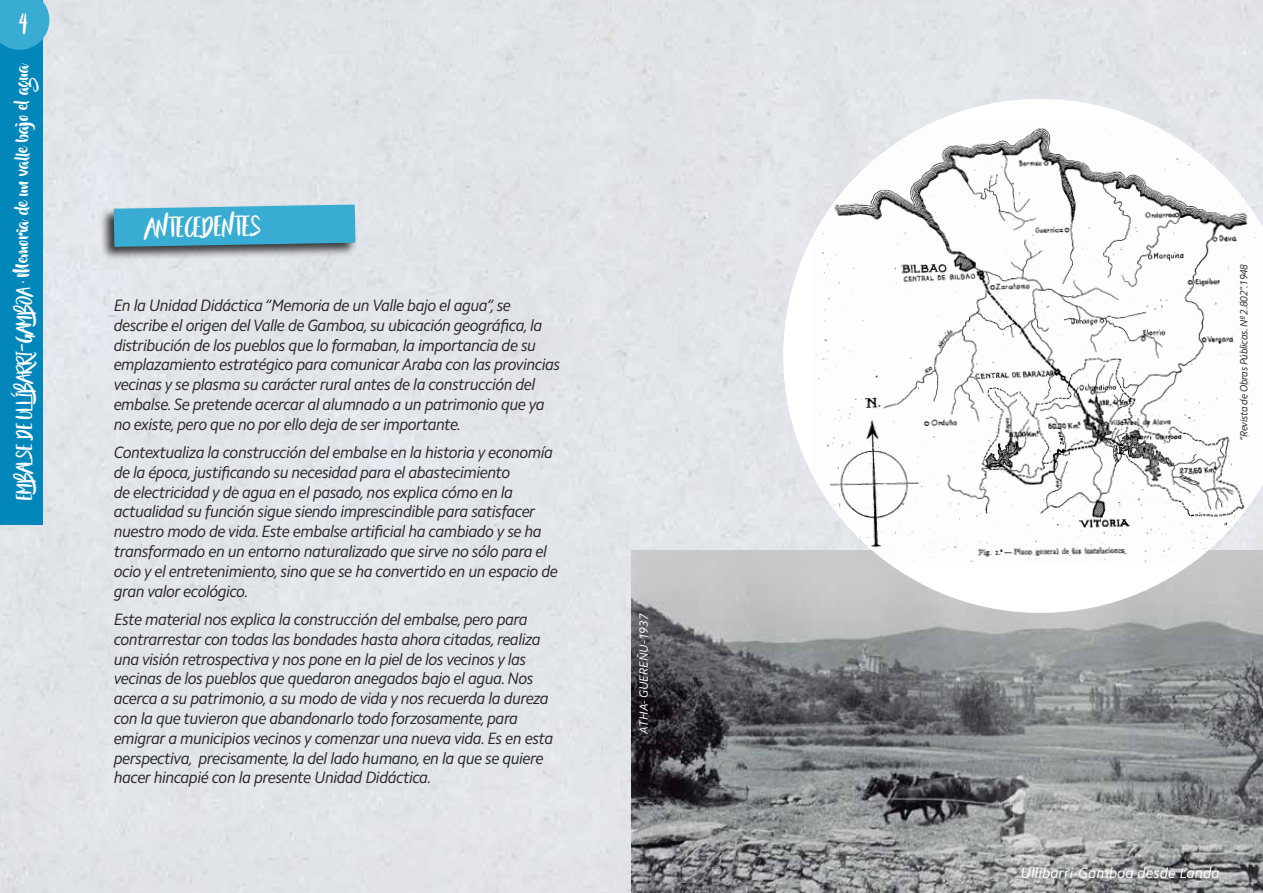
<style>
.page{position:relative;width:1263px;height:893px;background:#e2e4ea}
.page>*{position:absolute;margin:0;border:0;box-sizing:border-box;transform-origin:0 0}
.t1{font:21px "Beautyandthe Beast";color:#fff}
.t2{font:italic 16.5px/19.8px "Camphor Pro";letter-spacing:-.03em;color:#292829}
.t3{font:16.5px "Beautyandthe Beast";color:#fff}
.t4{font:italic 15px "Camphor Pro";color:#fff}
.t5{font:italic 12px "Camphor Pro";color:#fff}
.t6{font:italic 10.5px "Camphor Pro";letter-spacing:-.03em;color:#292829}
.s1{font-family:"Beyond The Mountains"}
</style>
<div class="page">
<div style="left:100px;top:203px;width:257px;height:58px;background:#000;opacity:.75"></div>
<svg style="left:114px;top:205px;width:241px;height:42px;background:#3fa9cc"></svg>
<div style="left:0;top:0;width:43px;height:524px;background:#0387ba"></div>
<svg style="left:0;top:0;width:49px;height:50px;background:#3eadd1"></svg>
<img style="left:631px;top:551px;width:632px;height:342px">
<svg style="left:783px;top:99px;width:480px;height:514px"></svg>
<img style="left:813px;top:127px;width:450px;height:435px">
<p class="t1" style="left:19px;top:9px;width:10px">4</p>
<p class="t3" style="left:13px;top:500px;width:438px;rotate:-90deg">EMBALSE DE ULLÍBARRI-GAMBOA · <span class="s1">Memoria de un valle bajo el agua</span></p>
<p class="t1" style="left:145px;top:213px;width:117px;rotate:-1deg">ANTECEDENTES</p>
<p class="t2" style="left:114px;top:295px;width:448px">En la Unidad Didáctica “Memoria de un Valle bajo el agua”, se describe el origen del Valle de Gamboa, su ubicación geográfica, la distribución de los pueblos que lo formaban, la importancia de su emplazamiento estratégico para comunicar Araba con las provincias vecinas y se plasma su carácter rural antes de la construcción del embalse. Se pretende acercar al alumnado a un patrimonio que ya no existe, pero que no por ello deja de ser importante.</p>
<p class="t2" style="left:114px;top:442px;width:445px">Contextualiza la construcción del embalse en la historia y economía de la época, justificando su necesidad para el abastecimiento<br>de electricidad y de agua en el pasado, nos explica cómo en la actualidad su función sigue siendo imprescindible para satisfacer nuestro modo de vida. Este embalse artificial ha cambiado y se ha transformado en un entorno naturalizado que sirve no sólo para el ocio y el entretenimiento, sino que se ha convertido en un espacio de gran valor ecológico.</p>
<p class="t2" style="left:114px;top:609px;width:441px">Este material nos explica la construcción del embalse, pero para contrarrestar con todas las bondades hasta ahora citadas, realiza una visión retrospectiva y nos pone en la piel de los vecinos y las vecinas de los pueblos que quedaron anegados bajo el agua. Nos acerca a su patrimonio, a su modo de vida y nos recuerda la dureza con la que tuvieron que abandonarlo todo forzosamente, para emigrar a municipios vecinos y comenzar una nueva vida. Es en esta perspectiva, precisamente, la del lado humano, en la que se quiere hacer hincapié con la presente Unidad Didáctica.</p>
<p class="t5" style="left:637px;top:733px;width:122px;rotate:-90deg">ATHA- GUEREÑU-1937</p>
<p class="t6" style="left:1237px;top:441px;width:178px;rotate:-90deg">“Revista de Obras Públicas. Nº 2.802”.1948</p>
<p class="t4" style="left:1020px;top:864px;width:201px">Ullíbarri-Gamboa desde Landa</p>
</div>
